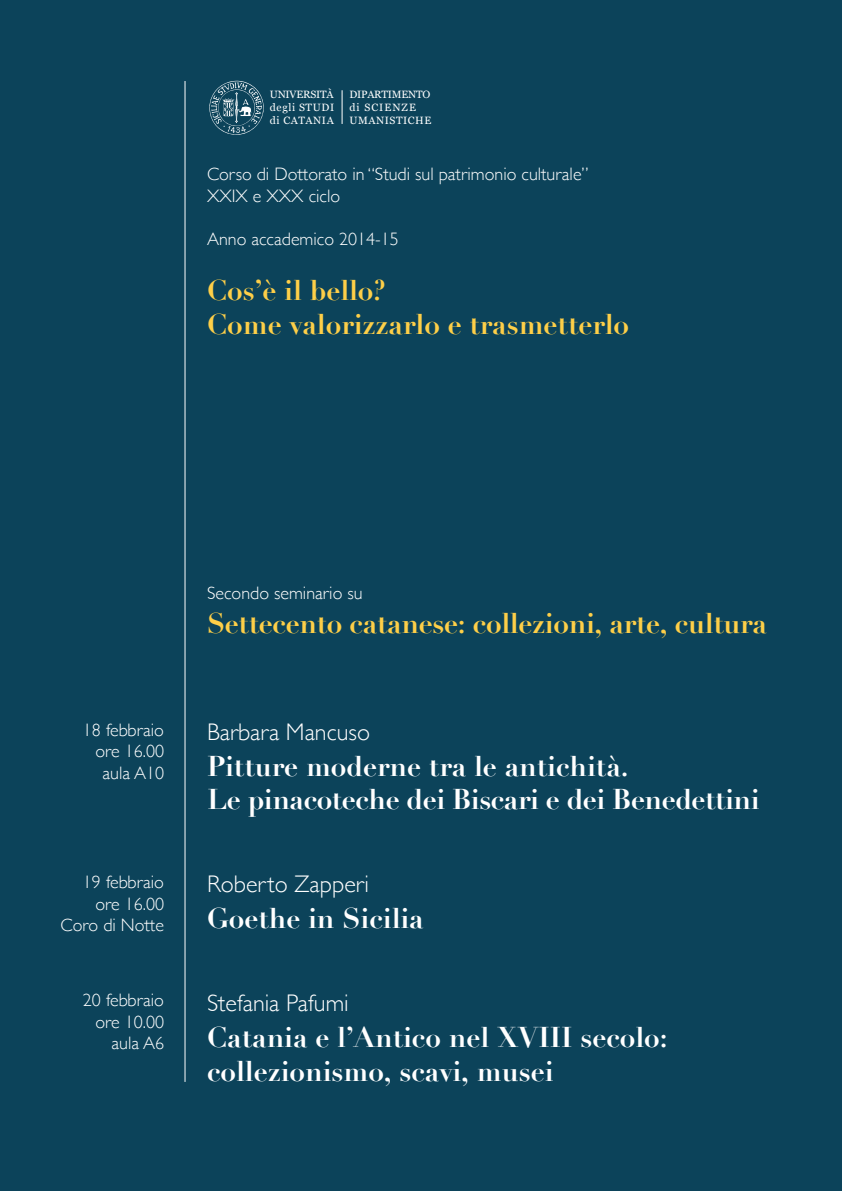
<style>
.page{position:relative;width:842px;height:1191px;background:#0c435a}
.page>*{position:absolute;margin:0;border:0;box-sizing:border-box;transform-origin:0 0}
.t1{font:700 28px/33.6px "Didot";color:#fff}
.t2{font:700 28px/33.6px "Didot";letter-spacing:-.01em;color:#fecf48}
.t3{font:300 24px "Gill Sans";color:#fff}
.t4{font:300 18px/21.6px "Gill Sans";color:#fff;text-align:right}
.t5{font:10.6px/12.7px "Georgia";letter-spacing:.055em;color:#fff;text-align:justify}
</style>
<div class="page">
<hr style="left:184px;top:81px;width:2px;height:1001px;background:#fff">
<svg style="left:209px;top:81px;width:55px;height:54px"></svg>
<hr style="left:342px;top:90px;width:1px;height:34px;background:#fff">
<p class="t5" style="left:270px;top:88px;width:66px">UNIVERSITÀ degli STUDI di CATANIA</p>
<p class="t5" style="left:349px;top:88px;width:83px;text-align:left">DIPARTIMENTO di SCIENZE<br>UMANISTICHE</p>
<p class="t4" style="left:207px;top:163px;width:383px;text-align:left">Corso di Dottorato in “Studi sul patrimonio culturale”<br>XXIX e XXX ciclo</p>
<p class="t4" style="left:207px;top:228px;width:193px">Anno accademico 2014-15</p>
<h1 class="t2" style="left:207px;top:274px;width:424px">Cos’è il bello?<br>Come valorizzarlo e trasmetterlo</h1>
<p class="t4" style="left:83px;top:718px;width:83px">18 febbraio ore 16.00 aula A10</p>
<p class="t4" style="left:61px;top:870px;width:105px">19 febbraio ore 16.00<br>Coro di Notte</p>
<p class="t4" style="left:83px;top:988px;width:83px">20 febbraio ore 10.00 aula A6</p>
<p class="t4" style="left:207px;top:582px;width:157px">Secondo seminario su</p>
<h1 class="t2" style="left:207px;top:606px;width:561px">Settecento catanese: collezioni, arte, cultura</h1>
<h2 class="t3" style="left:207px;top:713px;width:164px">Barbara Mancuso</h2>
<h1 class="t1" style="left:207px;top:749px;width:554px">Pitture moderne tra le antichità.<br>Le pinacoteche dei Biscari e dei Benedettini</h1>
<h2 class="t3" style="left:207px;top:865px;width:163px">Roberto Zapperi</h2>
<h1 class="t1" style="left:207px;top:901px;width:218px">Goethe in Sicilia</h1>
<h2 class="t3" style="left:207px;top:984px;width:143px">Stefania Pafumi</h2>
<h1 class="t1" style="left:207px;top:1020px;width:462px">Catania e l’Antico nel XVIII secolo: collezionismo, scavi, musei</h1>
</div>
